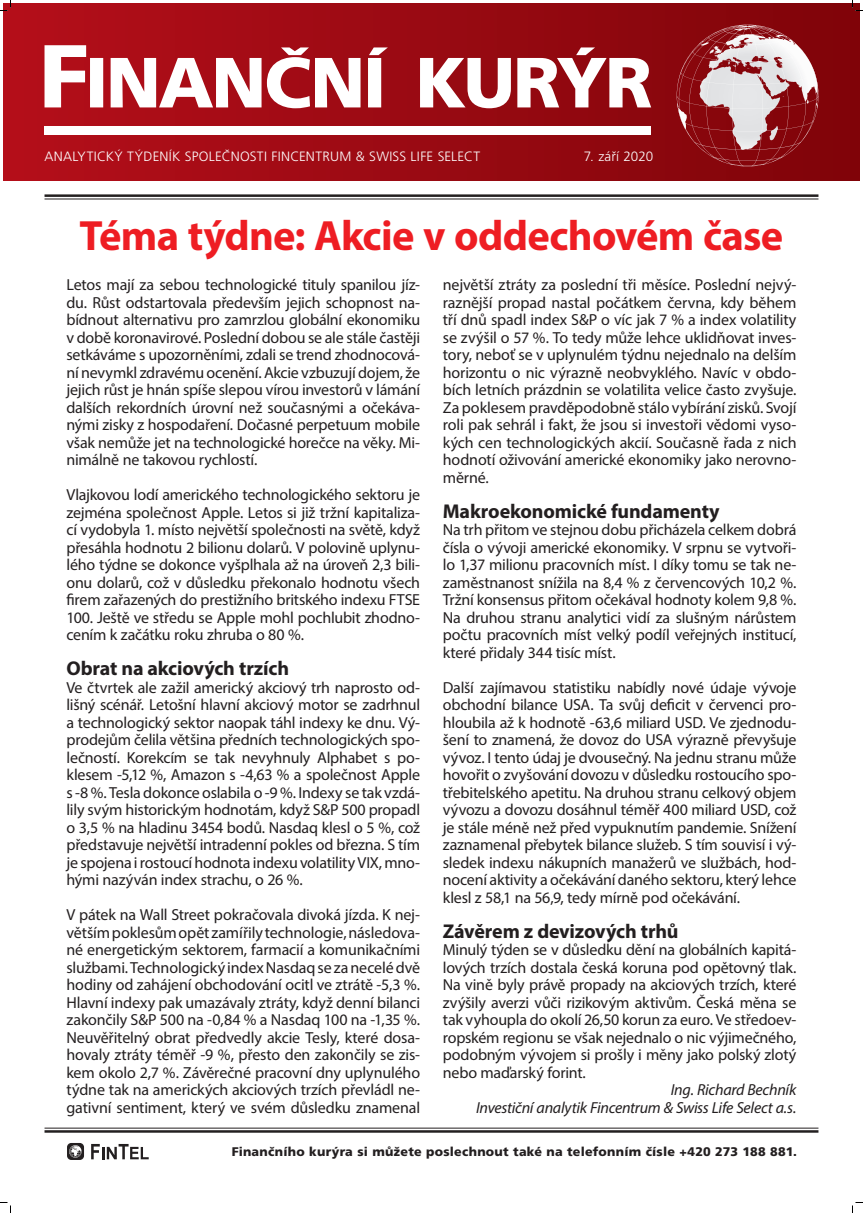
<style>
.page{position:relative;width:863px;height:1213px;background:#fff}
.page>*{position:absolute;margin:0;border:0;box-sizing:border-box;transform-origin:0 0}
.t1{font:700 42.5px "Myriad Pro";letter-spacing:-.02em;color:#ee1d23}
.t2{font:700 20px "Myriad Pro";letter-spacing:-.01em;color:#231f20}
.t3{font:16px/17.5px "Myriad Pro";letter-spacing:-.01em;color:#231f20;text-align:justify}
.t4{font:italic 16px/17.5px "Myriad Pro";letter-spacing:-.015em;color:#231f20;text-align:right}
.t5{font:300 13.5px "Frutiger CE";letter-spacing:.02em;color:#fff}
.t6{font:300 13.5px "Frutiger CE";color:#fff}
.t7{font:900 12.5px "Frutiger CE";letter-spacing:.02em;color:#231f20}
</style>
<div class="page">
<div style="left:3px;top:3px;width:856px;height:178px;background:linear-gradient(to right,#b40f1a,#7f0409)"></div>
<svg style="left:45px;top:45px;width:606px;height:63px"></svg>
<div style="left:45px;top:126px;width:606px;height:9px;background:#fff"></div>
<hr style="left:45px;top:194px;width:773px;height:3px;background:#231f20">
<hr style="left:45px;top:199px;width:773px;height:1px;background:#231f20">
<hr style="left:45px;top:1130px;width:773px;height:3px;background:#231f20">
<hr style="left:45px;top:1128px;width:773px;height:1px;background:#231f20">
<svg style="left:677px;top:25px;width:141px;height:141px;background:#ab5b60"></svg>
<svg style="left:67px;top:1143px;width:17px;height:17px"></svg>
<svg style="left:91px;top:1144px;width:58px;height:15px"></svg>
<svg style="left:0;top:0;width:11px;height:11px"></svg>
<svg style="left:0;top:1202px;width:11px;height:11px"></svg>
<svg style="left:852px;top:0;width:11px;height:11px"></svg>
<svg style="left:852px;top:1202px;width:11px;height:11px"></svg>
<p class="t5" style="left:45px;top:148px;width:437px">ANALYTICKÝ TÝDENÍK SPOLEČNOSTI FINCENTRUM &amp; SWISS LIFE SELECT</p>
<p class="t6" style="left:584px;top:148px;width:71px">7. září 2020</p>
<h1 class="t1" style="left:80px;top:208px;width:705px">Téma týdne: Akcie v oddechovém čase</h1>
<p class="t3" style="left:66px;top:276px;width:355px">Letos mají za sebou technologické tituly spanilou jíz&shy;du. Růst odstartovala především jejich schopnost na&shy;bídnout alternativu pro zamrzlou globální ekonomiku v době koronavirové. Poslední dobou se ale stále častěji setkáváme s upozorněními, zdali se trend zhodnocová&shy;ní nevymkl zdravému ocenění. Akcie vzbuzují dojem, že jejich růst je hnán spíše slepou vírou investorů v lámání dalších rekordních úrovní než současnými a očekáva&shy;nými zisky z hospodaření. Dočasné perpetuum mobile však nemůže jet na technologické horečce na věky. Mi&shy;nimálně ne takovou rychlostí.</p>
<p class="t3" style="left:66px;top:486px;width:355px">Vlajkovou lodí amerického technologického sektoru je zejména společnost Apple. Letos si již tržní kapitaliza&shy;cí vydobyla 1. místo největší společnosti na světě, když přesáhla hodnotu 2 bilionu dolarů. V polovině uplynu&shy;lého týdne se dokonce vyšplhala až na úroveň 2,3 bili&shy;onu dolarů, což v důsledku překonalo hodnotu všech firem zařazených do prestižního britského indexu FTSE 100. Ještě ve středu se Apple mohl pochlubit zhodno&shy;cením k začátku roku zhruba o 80 %.</p>
<p class="t2" style="left:66px;top:655px;width:224px">Obrat na akciových trzích</p>
<p class="t3" style="left:66px;top:678px;width:355px">Ve čtvrtek ale zažil americký akciový trh naprosto od&shy;lišný scénář. Letošní hlavní akciový motor se zadrhnul a technologický sektor naopak táhl indexy ke dnu. Vý&shy;prodejům čelila většina předních technologických spo&shy;lečností. Korekcím se tak nevyhnuly Alphabet s po&shy;klesem -5,12 %, Amazon s -4,63 % a společnost Apple s -8 %. Tesla dokonce oslabila o -9 %. Indexy se tak vzdá&shy;lily svým historickým hodnotám, když S&amp;P 500 propadl o 3,5 % na hladinu 3454 bodů. Nasdaq klesl o 5 %, což představuje největší intradenní pokles od března. S tím je spojena i rostoucí hodnota indexu volatility VIX, mno&shy;hými nazýván index strachu, o 26 %.</p>
<p class="t3" style="left:66px;top:906px;width:355px">V pátek na Wall Street pokračovala divoká jízda. K nej&shy;větším poklesům opět zamířily technologie, následova&shy;né energetickým sektorem, farmacií a komunikačními službami. Technologický index Nasdaq se za necelé dvě hodiny od zahájení obchodování ocitl ve ztrátě -5,3 %.<br>Hlavní indexy pak umazávaly ztráty, když denní bilanci zakončily S&amp;P 500 na -0,84 % a Nasdaq 100 na -1,35 %.<br>Neuvěřitelný obrat předvedly akcie Tesly, které dosa&shy;hovaly ztráty téměř -9 %, přesto den zakončily se zis&shy;kem okolo 2,7 %. Závěrečné pracovní dny uplynulého týdne tak na amerických akciových trzích převládl ne&shy;gativní sentiment, který ve svém důsledku znamenal</p>
<p class="t3" style="left:443px;top:276px;width:355px">největší ztráty za poslední tři měsíce. Poslední nejvý&shy;raznější propad nastal počátkem června, kdy během tří dnů spadl index S&amp;P o víc jak 7 % a index volatility se zvýšil o 57 %. To tedy může lehce uklidňovat inves&shy;tory, neboť se v uplynulém týdnu nejednalo na delším horizontu o nic výrazně neobvyklého. Navíc v obdo&shy;bích letních prázdnin se volatilita velice často zvyšuje.<br>Za poklesem pravděpodobně stálo vybírání zisků. Svojí roli pak sehrál i fakt, že jsou si investoři vědomi vyso&shy;kých cen technologických akcií. Současně řada z nich hodnotí oživování americké ekonomiky jako nerovno&shy;měrné.</p>
<p class="t2" style="left:443px;top:498px;width:278px">Makroekonomické fundamenty</p>
<p class="t3" style="left:443px;top:521px;width:355px">Na trh přitom ve stejnou dobu přicházela celkem dobrá čísla o vývoji americké ekonomiky. V srpnu se vytvoři&shy;lo 1,37 milionu pracovních míst. I díky tomu se tak ne&shy;zaměstnanost snížila na 8,4 % z červencových 10,2 %.<br>Tržní konsensus přitom očekával hodnoty kolem 9,8 %.<br>Na druhou stranu analytici vidí za slušným nárůstem počtu pracovních míst velký podíl veřejných institucí, které přidaly 344 tisíc míst.</p>
<p class="t3" style="left:443px;top:678px;width:355px">Další zajímavou statistiku nabídly nové údaje vývoje obchodní bilance USA. Ta svůj deficit v červenci pro&shy;hloubila až k hodnotě -63,6 miliard USD. Ve zjednodu&shy;šení to znamená, že dovoz do USA výrazně převyšuje vývoz. I tento údaj je dvousečný. Na jednu stranu může hovořit o zvyšování dovozu v důsledku rostoucího spo&shy;třebitelského apetitu. Na druhou stranu celkový objem vývozu a dovozu dosáhnul téměř 400 miliard USD, což je stále méně než před vypuknutím pandemie. Snížení zaznamenal přebytek bilance služeb. S tím souvisí i vý&shy;sledek indexu nákupních manažerů ve službách, hod&shy;nocení aktivity a očekávání daného sektoru, který lehce klesl z 58,1 na 56,9, tedy mírně pod očekávání.</p>
<p class="t2" style="left:443px;top:918px;width:237px">Závěrem z devizových trhů</p>
<p class="t3" style="left:443px;top:941px;width:355px">Minulý týden se v důsledku dění na globálních kapitá&shy;lových trzích dostala česká koruna pod opětovný tlak.<br>Na vině byly právě propady na akciových trzích, které zvýšily averzi vůči rizikovým aktivům. Česká měna se tak vyhoupla do okolí 26,50 korun za euro. Ve středoev&shy;ropském regionu se však nejednalo o nic výjimečného, podobným vývojem si prošly i měny jako polský zlotý nebo maďarský forint.</p>
<p class="t4" style="left:476px;top:1081px;width:322px">Ing. Richard Bechník<br>Investiční analytik Fincentrum &amp; Swiss Life Select a.s.</p>
<p class="t7" style="left:232px;top:1145px;width:567px">Finančního kurýra si můžete poslechnout také na telefonním čísle +420 273 188 881.</p>
</div>
